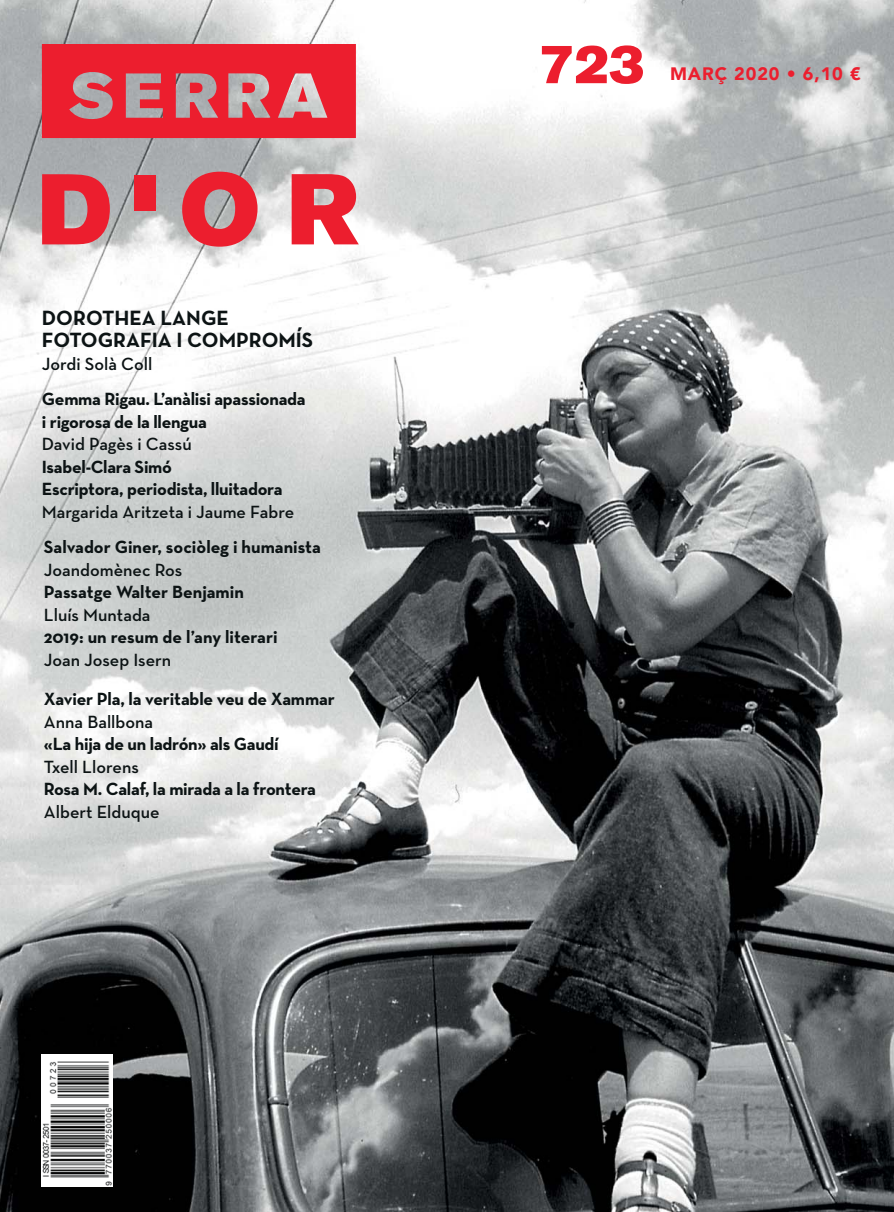
<style>
.page{position:relative;width:894px;height:1212px;background:#fff}
.page>*{position:absolute;margin:0;border:0;box-sizing:border-box;transform-origin:0 0}
.t1{font:54px "Akzidenz Grotesk BQ Super";color:#ec1e2e}
.t2{font:700 21px/22.5px "Neutra Text";color:#0c1314}
.t3{font:700 18px/22.5px "Neutra Text";letter-spacing:-.015em;color:#0c1314}
.t4{font:600 18px "Neutra Text";color:#0c1314}
.t5{font:900 18px "Avenir";letter-spacing:.05em;color:#ec1e2e}
</style>
<div class="page">
<img style="left:0;top:0;width:893px;height:1212px">
<svg style="left:42px;top:44px;width:314px;height:94px;background:#de404d"></svg>
<svg style="left:42px;top:174px;width:68px;height:70px;background:#dc4350"></svg>
<svg style="left:182px;top:172px;width:75px;height:75px;background:#d75660"></svg>
<svg style="left:291px;top:174px;width:67px;height:70px;background:#eb505c"></svg>
<div style="left:134px;top:175px;width:21px;height:35px;background:#ec1e2e"></div>
<img style="left:42px;top:1055px;width:70px;height:132px">
<p class="t2" style="left:42px;top:308px;width:273px">DOROTHEA LANGE<br>FOTOGRAFIA I COMPROMÍS</p>
<p class="t4" style="left:42px;top:357px;width:112px">Jordi Solà Coll</p>
<p class="t3" style="left:42px;top:389px;width:265px">Gemma Rigau. L’anàlisi apassionada i rigorosa de la llengua</p>
<p class="t4" style="left:42px;top:437px;width:151px">David Pagès i Cassú</p>
<p class="t3" style="left:42px;top:457px;width:242px">Isabel-Clara Simó<br>Escriptora, periodista, lluitadora</p>
<p class="t4" style="left:42px;top:505px;width:254px">Margarida Aritzeta i Jaume Fabre</p>
<p class="t3" style="left:44px;top:537px;width:278px">Salvador Giner, sociòleg i humanista</p>
<p class="t4" style="left:44px;top:563px;width:140px">Joandomènec Ros</p>
<p class="t3" style="left:44px;top:582px;width:201px">Passatge Walter Benjamin</p>
<p class="t4" style="left:44px;top:607px;width:108px">Lluís Muntada</p>
<p class="t3" style="left:44px;top:627px;width:235px">2019: un resum de l’any literari</p>
<p class="t4" style="left:44px;top:652px;width:129px">Joan Josep Isern</p>
<p class="t3" style="left:44px;top:689px;width:292px">Xavier Pla, la veritable veu de Xammar</p>
<p class="t4" style="left:44px;top:715px;width:111px">Anna Ballbona</p>
<p class="t3" style="left:44px;top:734px;width:236px">«La hija de un ladrón» als Gaudí</p>
<p class="t4" style="left:44px;top:760px;width:96px">Txell Llorens</p>
<p class="t3" style="left:44px;top:779px;width:273px">Rosa M. Calaf, la mirada a la frontera</p>
<p class="t4" style="left:44px;top:805px;width:117px">Albert Elduque</p>
<h1 class="t1" style="left:539px;top:33px;width:106px">723</h1>
<p class="t5" style="left:669px;top:62px;width:192px">MARÇ 2020 • 6,10 €</p>
</div>
